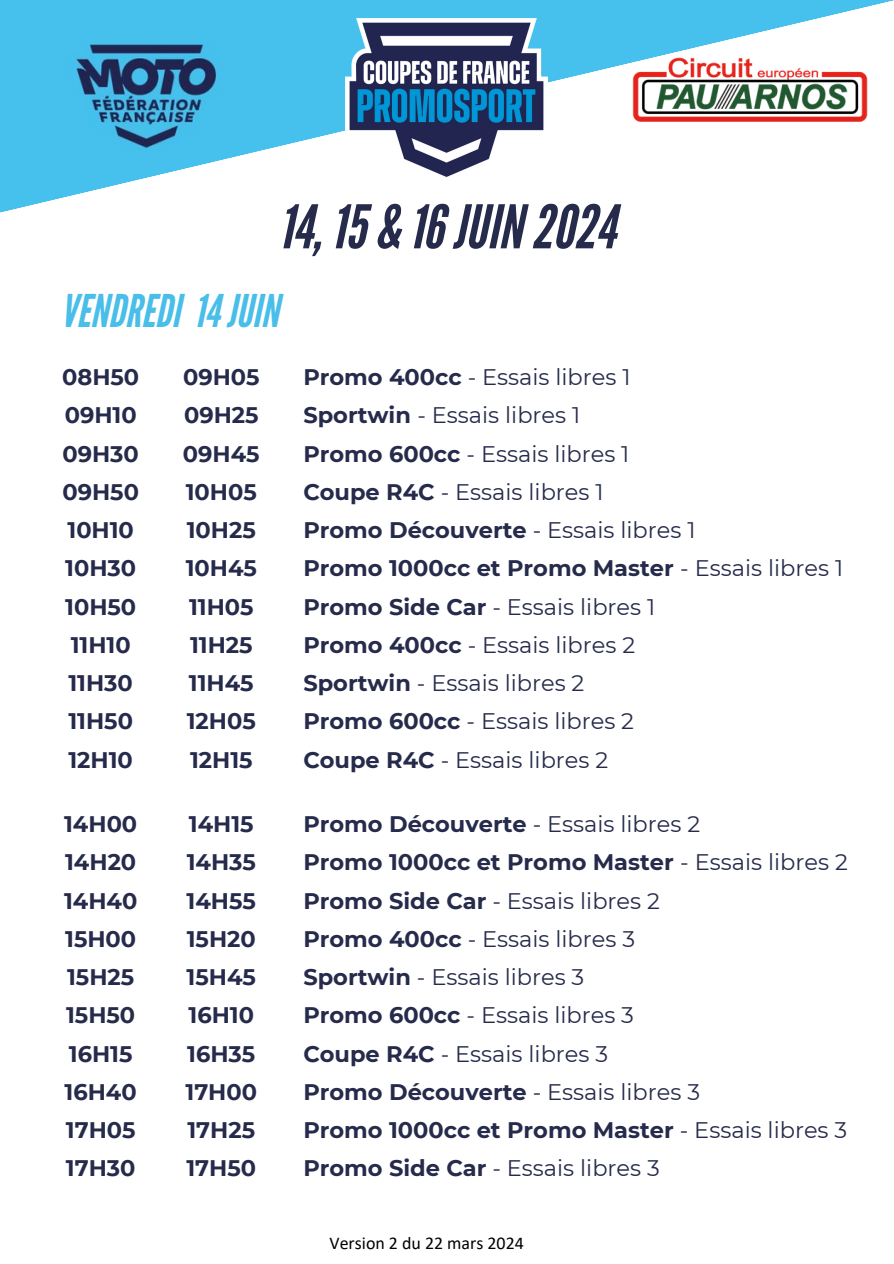
<style>
.page{position:relative;width:894px;height:1264px;background:#fff}
.page>*{position:absolute;margin:0;border:0;box-sizing:border-box;transform-origin:0 0}
.t1{font:italic 60px "League Gothic";color:#262b4b}
.t2{font:italic 45px "League Gothic";color:#49bee9}
.t3{font:22.5px/38.2px "Montserrat";color:#262b4b}
.t4{font:700 22.5px/38.2px "Montserrat";color:#262b4b;text-align:center}
.t5{font:18px "Calibri";color:#000}
.s1{font-weight:700}
</style>
<div class="page">
<svg style="left:0;top:0;width:893px;height:213px"></svg>
<img style="left:632px;top:57px;width:235px;height:64px">
<img style="left:53px;top:19px;width:181px;height:134px">
<img style="left:345px;top:19px;width:202px;height:162px">
<h1 class="t1" style="left:278px;top:192px;width:338px">14, 15 &amp; 16JUIN2024</h1>
<h2 class="t2" style="left:61px;top:285px;width:219px">VENDREDI 14JUIN</h2>
<h3 class="t4" style="left:62px;top:358px;width:78px">08H50<br>09H10<br>09H30<br>09H50<br>10H10<br>10H30<br>10H50<br>11H10<br>11H30<br>11H50<br>12H10</h3>
<h4 class="t3" style="left:303px;top:358px;width:541px"><span class="s1">Promo 400cc</span> - Essais libres 1<br><span class="s1">Sportwin</span> - Essais libres 1<br><span class="s1">Promo 600cc</span> - Essais libres 1<br><span class="s1">Coupe R4C</span> - Essais libres 1<br><span class="s1">Promo Découverte</span> - Essais libres 1<br><span class="s1">Promo 1000cc et Promo Master</span> - Essais libres 1<br><span class="s1">Promo Side Car</span> - Essais libres 1<br><span class="s1">Promo 400cc</span> - Essais libres 2<br><span class="s1">Sportwin</span> - Essais libres 2<br><span class="s1">Promo 600cc</span> - Essais libres 2<br><span class="s1">Coupe R4C</span> - Essais libres 2</h4>
<h3 class="t4" style="left:183px;top:358px;width:78px">09H05<br>09H25<br>09H45<br>10H05<br>10H25<br>10H45<br>11H05<br>11H25<br>11H45<br>12H05<br>12H15</h3>
<h3 class="t4" style="left:64px;top:804px;width:75px;text-align:left">14H00<br>14H20<br>14H40<br>15H00<br>15H25<br>15H50<br>16H15<br>16H40<br>17H05<br>17H30</h3>
<h4 class="t3" style="left:303px;top:804px;width:545px"><span class="s1">Promo Découverte</span> - Essais libres 2<br><span class="s1">Promo 1000cc et Promo Master</span> - Essais libres 2<br><span class="s1">Promo Side Car</span> - Essais libres 2<br><span class="s1">Promo 400cc</span> - Essais libres 3<br><span class="s1">Sportwin</span> - Essais libres 3<br><span class="s1">Promo 600cc</span> - Essais libres 3<br><span class="s1">Coupe R4C</span> - Essais libres 3<br><span class="s1">Promo Découverte</span> - Essais libres 3<br><span class="s1">Promo 1000cc et Promo Master</span> - Essais libres 3<br><span class="s1">Promo Side Car</span> - Essais libres 3</h4>
<p class="t4" style="left:185px;top:804px;width:73px;text-align:left">14H15<br>14H35<br>14H55<br>15H20<br>15H45<br>16H10<br>16H35<br>17H00<br>17H25<br>17H50</p>
<h3 class="t5" style="left:329px;top:1235px;width:196px">Version 2 du 22 mars 2024</h3>
</div>
